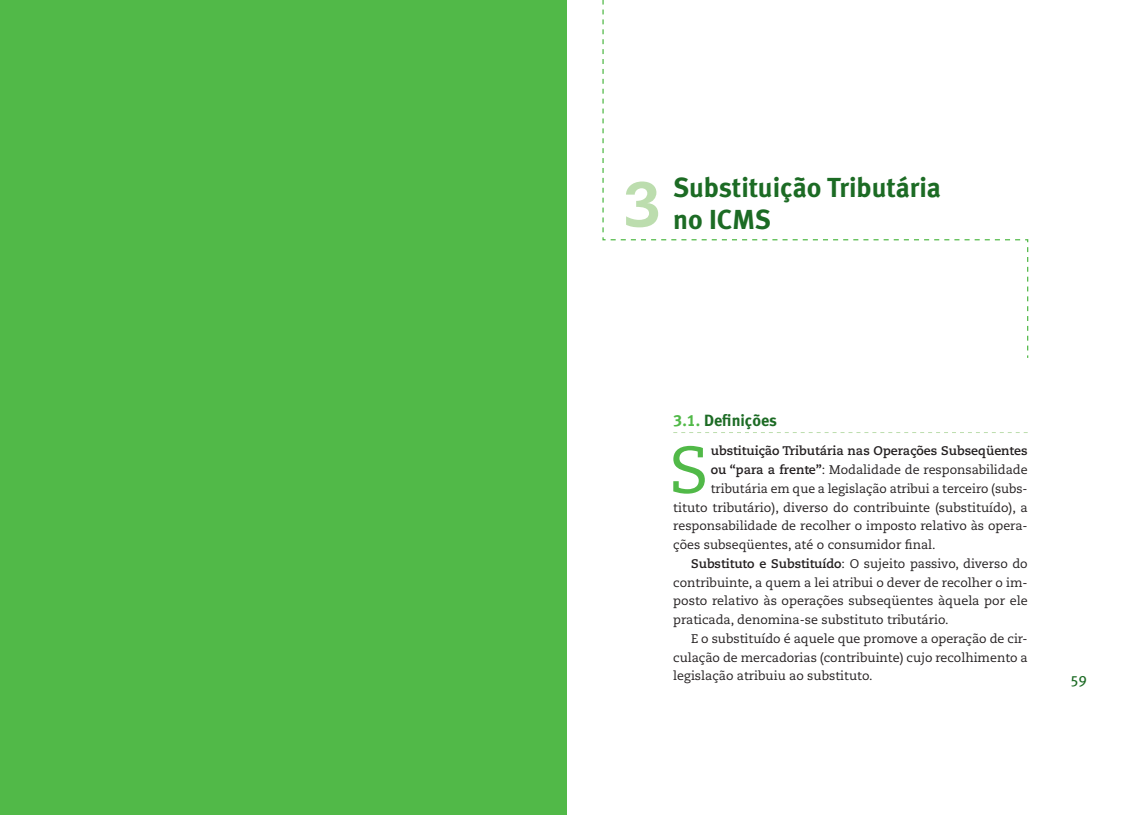
<style>
.page{position:relative;width:1134px;height:815px;background:#fff}
.page>*{position:absolute;margin:0;border:0;box-sizing:border-box;transform-origin:0 0}
.t1{font:66.12px "Caecilia LT Std";color:#51b948}
.t2{font:800 62.5px "Caecilia LT Std";color:#bcddae}
.t3{font:27.5px "Meta Bold LF";color:#1c6b24}
.t4{font:16.25px "Meta Bold LF";color:#1c6b24}
.t5{font:15px "Meta Book LF Caps";color:#1c6b24}
.t6{font:12.5px "Caecilia LT Std";color:#231f20}
.t7{font:700 12.5px "Caecilia LT Std";color:#231f20}
.s1{color:#51b948}
.s2{font-weight:700}
</style>
<div class="page">
<svg style="left:602px;top:0;width:427px;height:358px"></svg>
<svg style="left:673px;top:432px;width:355px;height:1px"></svg>
<div style="left:0;top:0;width:567px;height:815px;background:#51b948"></div>
<h2 class="t2" style="left:625px;top:166px;width:38px">3</h2>
<h3 class="t3" style="left:673px;top:171px;width:269px">Substituição Tributária</h3>
<h3 class="t3" style="left:673px;top:203px;width:99px">no ICMS</h3>
<h3 class="t4" style="left:673px;top:411px;width:105px"><span class="s1">3.1.</span> Definições</h3>
<h1 class="t1" style="left:669px;top:432px;width:41px">S</h1>
<p class="t7" style="left:711px;top:444px;width:318px">ubstituição Tributária nas Operações Subseqüentes</p>
<p class="t6" style="left:711px;top:463px;width:318px"><span class="s2">ou “para a frente”</span>: Modalidade de responsabilidade</p>
<p class="t6" style="left:711px;top:481px;width:318px">tributária em que a legislação atribui a terceiro (subs-</p>
<p class="t6" style="left:673px;top:500px;width:356px">tituto tributário), diverso do contribuinte (substituído), a</p>
<p class="t6" style="left:673px;top:519px;width:356px">responsabilidade de recolher o imposto relativo às opera-</p>
<p class="t6" style="left:673px;top:538px;width:264px">ções subseqüentes, até o consumidor final.</p>
<p class="t6" style="left:691px;top:556px;width:338px"><span class="s2">Substituto e Substituído</span>: O sujeito passivo, diverso do</p>
<p class="t6" style="left:673px;top:575px;width:356px">contribuinte, a quem a lei atribui o dever de recolher o im-</p>
<p class="t6" style="left:673px;top:594px;width:356px">posto relativo às operações subseqüentes àquela por ele</p>
<p class="t6" style="left:673px;top:613px;width:277px">praticada, denomina-se substituto tributário.</p>
<p class="t6" style="left:691px;top:631px;width:338px">E o substituído é aquele que promove a operação de cir-</p>
<p class="t6" style="left:673px;top:650px;width:356px">culação de mercadorias (contribuinte) cujo recolhimento a</p>
<p class="t6" style="left:673px;top:669px;width:201px">legislação atribuiu ao substituto.</p>
<p class="t5" style="left:1070px;top:672px;width:18px">59</p>
</div>
